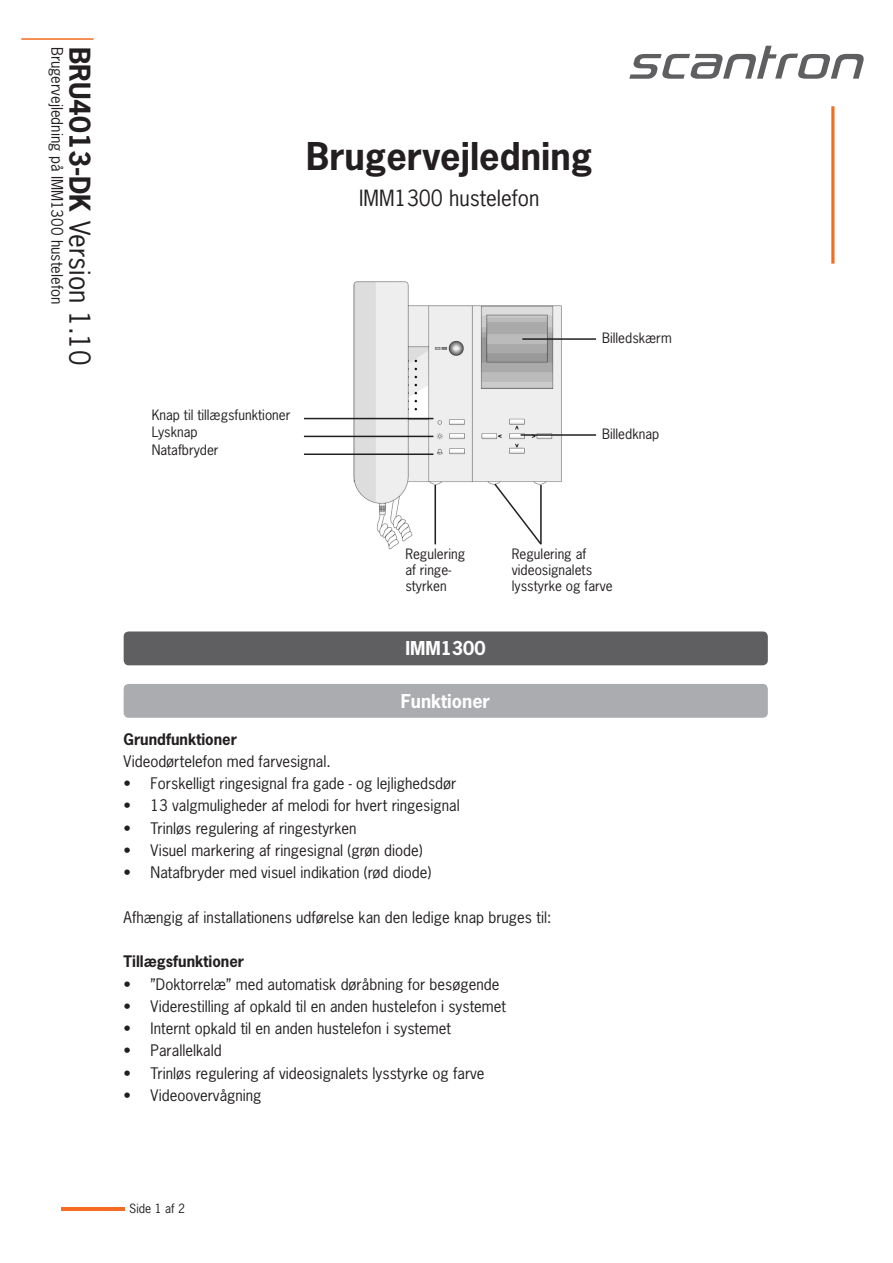
<style>
.page{position:relative;width:893px;height:1263px;background:#fff}
.page>*{position:absolute;margin:0;border:0;box-sizing:border-box;transform-origin:0 0}
.t1{font:700 36px "News Gothic Std";color:#231f20}
.t2{font:27px "News Gothic Std";color:#231f20}
.t3{font:21px "News Gothic Std";color:#231f20}
.t4{font:700 18px "News Gothic Std";color:#fff}
.t5{font:15px "News Gothic Std";color:#231f20}
.t6{font:700 15px "News Gothic Std";color:#231f20}
.t7{font:13.5px/16.2px "News Gothic Std";color:#231f20}
.t8{font:12px "News Gothic Std";color:#231f20}
.s1{font-weight:700}
</style>
<div class="page">
<svg style="left:629px;top:46px;width:235px;height:33px"></svg>
<div style="left:831px;top:106px;width:3px;height:158px;background:#f36c21;border:2px solid #f36c21"></div>
<hr style="left:21px;top:38px;width:73px;height:2px;background:#f36c21">
<hr style="left:61px;top:1208px;width:63px;height:3px;background:#f36c21">
<img style="left:338px;top:281px;width:224px;height:269px">
<hr style="left:522px;top:338px;width:74px;height:2px;background:#231f20">
<hr style="left:521px;top:434px;width:75px;height:2px;background:#231f20">
<svg style="left:493px;top:482px;width:50px;height:64px"></svg>
<hr style="left:434px;top:485px;width:2px;height:59px;background:#231f20">
<hr style="left:304px;top:418px;width:129px;height:1px;background:#231f20">
<hr style="left:304px;top:436px;width:129px;height:1px;background:#231f20">
<hr style="left:304px;top:453px;width:129px;height:2px;background:#231f20">
<div style="left:124px;top:632px;width:643px;height:32px;background:#5f5f62;border-radius:4px"></div>
<div style="left:124px;top:631px;width:644px;height:34px;border:2px solid #5f5f62;border-radius:4px"></div>
<div style="left:124px;top:685px;width:643px;height:32px;background:#abacb0;border-radius:4px"></div>
<div style="left:124px;top:684px;width:644px;height:34px;border:2px solid #abacb0;border-radius:4px"></div>
<p class="t5" style="left:67px;top:47px;width:259px;rotate:90deg">Brugervejledning på IMM1300 hustelefon</p>
<h2 class="t2" style="left:97px;top:47px;width:320px;rotate:90deg"><span class="s1">BRU4013-DK</span> Version 1.10</h2>
<p class="t1" style="left:306px;top:133px;width:288px">Brugervejledning</p>
<p class="t3" style="left:359px;top:185px;width:182px">IMM1300 hustelefon</p>
<p class="t7" style="left:152px;top:407px;width:140px">Knap til tillægsfunktioner</p>
<p class="t7" style="left:152px;top:424px;width:48px">Lysknap</p>
<p class="t7" style="left:152px;top:442px;width:69px">Natafbryder</p>
<p class="t7" style="left:602px;top:329px;width:71px">Billedskærm</p>
<p class="t7" style="left:602px;top:425px;width:59px">Billedknap</p>
<p class="t7" style="left:405px;top:546px;width:61px">Regulering</p>
<p class="t7" style="left:405px;top:562px;width:47px">af ringe-</p>
<p class="t7" style="left:405px;top:578px;width:43px">styrken</p>
<p class="t4" style="left:405px;top:637px;width:82px">IMM1300</p>
<p class="t4" style="left:401px;top:689px;width:91px">Funktioner</p>
<p class="t7" style="left:512px;top:546px;width:102px">Regulering af videosignalets lysstyrke og farve</p>
<p class="t6" style="left:124px;top:729px;width:115px">Grundfunktioner</p>
<p class="t5" style="left:124px;top:752px;width:209px">Videodørtelefon med farvesignal.</p>
<p class="t5" style="left:124px;top:774px;width:334px">• Forskelligt ringesignal fra gade - og lejlighedsdør</p>
<p class="t5" style="left:124px;top:796px;width:338px">• 13 valgmuligheder af melodi for hvert ringesignal</p>
<p class="t5" style="left:124px;top:818px;width:235px">• Trinløs regulering af ringestyrken</p>
<p class="t5" style="left:124px;top:841px;width:301px">• Visuel markering af ringesignal (grøn diode)</p>
<p class="t5" style="left:124px;top:863px;width:309px">• Natafbryder med visuel indikation (rød diode)</p>
<p class="t5" style="left:124px;top:907px;width:429px">Afhængig af installationens udførelse kan den ledige knap bruges til:</p>
<p class="t6" style="left:124px;top:952px;width:122px">Tillægsfunktioner</p>
<p class="t5" style="left:124px;top:974px;width:377px">• ”Doktorrelæ” med automatisk døråbning for besøgende</p>
<p class="t5" style="left:124px;top:996px;width:384px">• Viderestilling af opkald til en anden hustelefon i systemet</p>
<p class="t5" style="left:124px;top:1019px;width:329px">• Internt opkald til en anden hustelefon i systemet</p>
<p class="t5" style="left:124px;top:1041px;width:100px">• Parallelkald</p>
<p class="t5" style="left:124px;top:1063px;width:362px">• Trinløs regulering af videosignalets lysstyrke og farve</p>
<p class="t5" style="left:124px;top:1085px;width:139px">• Videoovervågning</p>
<p class="t8" style="left:129px;top:1200px;width:57px">Side 1 af 2</p>
</div>
